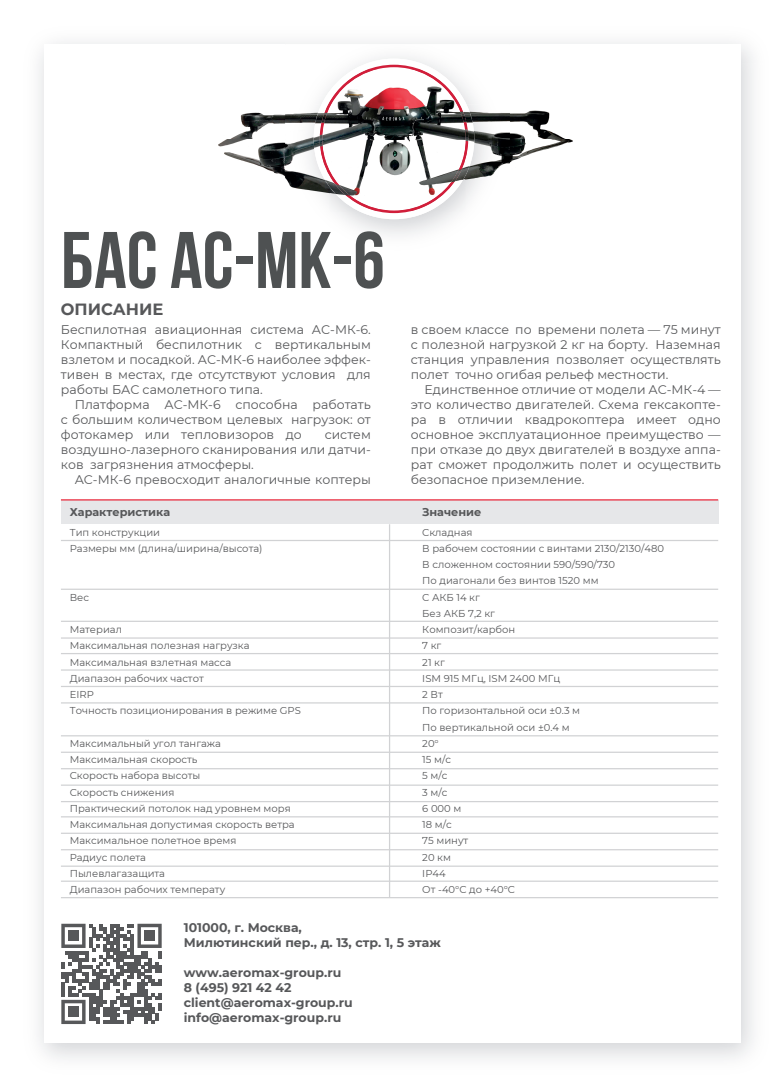
<style>
.page{position:relative;width:780px;height:1088px;background:#fff}
.page>*{position:absolute;margin:0;border:0;box-sizing:border-box;transform-origin:0 0}
.t1{font:700 80px "Bebas Neue";color:#4e5152}
.t2{font:700 16.25px "Montserrat";color:#57585a}
.t3{font:12.5px/15px "Montserrat";color:#57585a;text-align:justify}
.t4{font:700 12.5px/15px "Montserrat";color:#57585a}
.t5{font:700 11.25px "Montserrat";color:#57585a}
.t6{font:10px/16.2px "Montserrat";color:#57585a}
</style>
<div class="page">
<img style="left:285px;top:34px;width:225px;height:201px">
<div style="left:61px;top:500px;width:657px;height:24px;background:#e6e7e9"></div>
<hr style="left:389px;top:524px;width:1px;height:373px;background:#d1d2d4">
<hr style="left:61px;top:499px;width:657px;height:1px;background:#e8273a">
<hr style="left:61px;top:540px;width:657px;height:1px;background:#d1d2d4">
<hr style="left:61px;top:637px;width:657px;height:2px;background:#d1d2d4">
<hr style="left:61px;top:589px;width:657px;height:1px;background:#d1d2d4">
<hr style="left:61px;top:669px;width:657px;height:2px;background:#d1d2d4">
<hr style="left:61px;top:702px;width:657px;height:1px;background:#d1d2d4">
<hr style="left:61px;top:686px;width:657px;height:1px;background:#d1d2d4">
<hr style="left:61px;top:621px;width:657px;height:1px;background:#d1d2d4">
<hr style="left:61px;top:653px;width:657px;height:1px;background:#d1d2d4">
<hr style="left:61px;top:752px;width:657px;height:1px;background:#d1d2d4">
<hr style="left:61px;top:784px;width:657px;height:2px;background:#d1d2d4">
<hr style="left:61px;top:768px;width:657px;height:1px;background:#d1d2d4">
<hr style="left:61px;top:801px;width:657px;height:1px;background:#d1d2d4">
<hr style="left:61px;top:816px;width:657px;height:1px;background:#d1d2d4">
<hr style="left:61px;top:849px;width:657px;height:1px;background:#d1d2d4">
<hr style="left:61px;top:833px;width:657px;height:1px;background:#d1d2d4">
<hr style="left:61px;top:865px;width:657px;height:2px;background:#d1d2d4">
<hr style="left:61px;top:880px;width:657px;height:2px;background:#d1d2d4">
<hr style="left:61px;top:897px;width:657px;height:1px;background:#d1d2d4">
<hr style="left:61px;top:735px;width:657px;height:1px;background:#d1d2d4">
<svg style="left:320px;top:65px;width:148px;height:148px"></svg>
<img style="left:218px;top:112px;width:67px;height:65px">
<img style="left:510px;top:110px;width:63px;height:53px">
<img style="left:285px;top:69px;width:28px;height:35px">
<img style="left:474px;top:69px;width:36px;height:35px">
<img style="left:285px;top:104px;width:28px;height:107px">
<img style="left:474px;top:104px;width:36px;height:107px">
<img style="left:313px;top:69px;width:161px;height:142px">
<img style="left:328px;top:69px;width:131px;height:35px">
<img style="left:320px;top:104px;width:37px;height:99px">
<img style="left:431px;top:104px;width:37px;height:99px">
<img style="left:357px;top:200px;width:74px;height:11px">
<svg style="left:61px;top:924px;width:101px;height:100px"></svg>
<div style="left:68px;top:931px;width:11px;height:10px;background:#57585a"></div>
<div style="left:144px;top:931px;width:11px;height:10px;background:#57585a"></div>
<div style="left:68px;top:1007px;width:11px;height:10px;background:#57585a"></div>
<h1 class="t1" style="left:61px;top:216px;width:325px">БАС АС-МК-6</h1>
<p class="t3" style="left:61px;top:322px;width:311px">Беспилотная авиационная система АС-МК-6.<br>Компактный беспилотник с вертикальным взлетом и посадкой. АС-МК-6 наиболее эффек&shy;тивен в местах, где отсутствуют условия для работы БАС самолетного типа.</p>
<p class="t3" style="left:61px;top:397px;width:311px;text-indent:14px">Платформа АС-МК-6 способна работать с большим количеством целевых нагрузок: от фотокамер или тепловизоров до</p>
<h2 class="t2" style="left:61px;top:298px;width:104px">ОПИСАНИЕ</h2>
<p class="t3" style="left:61px;top:427px;width:311px;text-indent:264px">систем воздушно-лазерного сканирования или датчи&shy;ков загрязнения атмосферы.</p>
<p class="t3" style="left:75px;top:472px;width:298px">АС-МК-6 превосходит аналогичные коптеры</p>
<p class="t3" style="left:411px;top:322px;width:311px">в своем классе по времени полета — 75 минут с полезной нагрузкой 2 кг на борту. Наземная станция управления позволяет осуществлять полет точно огибая рельеф местности.</p>
<p class="t3" style="left:411px;top:382px;width:311px;text-indent:14px">Единственное отличие от модели АС-МК-4 — это количество двигателей. Схема гексакопте&shy;ра в отличии квадрокоптера имеет одно основное эксплуатационное преимущество — при отказе до двух двигателей в воздухе аппа&shy;рат сможет продолжить полет и осуществить безопасное приземление.</p>
<p class="t5" style="left:70px;top:504px;width:102px">Характеристика</p>
<p class="t5" style="left:422px;top:504px;width:61px">Значение</p>
<p class="t6" style="left:70px;top:524px;width:194px">Тип конструкции<br>Размеры мм (длина/ширина/высота)</p>
<p class="t6" style="left:70px;top:589px;width:21px">Вес</p>
<p class="t6" style="left:70px;top:621px;width:233px">Материал<br>Максимальная полезная нагрузка<br>Максимальная взлетная масса<br>Диапазон рабочих частот<br>EIRP<br>Точность позиционирования в режиме GPS</p>
<p class="t6" style="left:70px;top:735px;width:226px">Максимальный угол тангажа<br>Максимальная скорость<br>Скорость набора высоты<br>Скорость снижения<br>Практический потолок над уровнем моря<br>Максимальная допустимая скорость ветра<br>Максимальное полетное время<br>Радиус полета<br>Пылевлагазащита<br>Диапазон рабочих температу</p>
<p class="t6" style="left:422px;top:524px;width:243px">Складная<br>В рабочем состоянии с винтами 2130/2130/480<br>В сложенном состоянии 590/590/730<br>По диагонали без винтов 1520 мм<br>С АКБ 14 кг<br>Без АКБ 7,2 кг<br>Композит/карбон<br>7 кг<br>21 кг<br>ISM 915 МГц, ISM 2400 МГц<br>2 Вт<br>По горизонтальной оси ±0.3 м<br>По вертикальной оси ±0.4 м<br>20°<br>15 м/c<br>5 м/c<br>3 м/c<br>6 000 м<br>18 м/с<br>75 минут<br>20 км<br>IP44<br>От -40°C до +40°C</p>
<p class="t4" style="left:184px;top:919px;width:258px">101000, г. Москва,<br>Милютинский пер., д. 13, стр. 1, 5 этаж</p>
<p class="t4" style="left:184px;top:964px;width:170px">www.aeromax-group.ru<br>8 (495) 921 42 42 client@aeromax-group.ru info@aeromax-group.ru</p>
</div>
